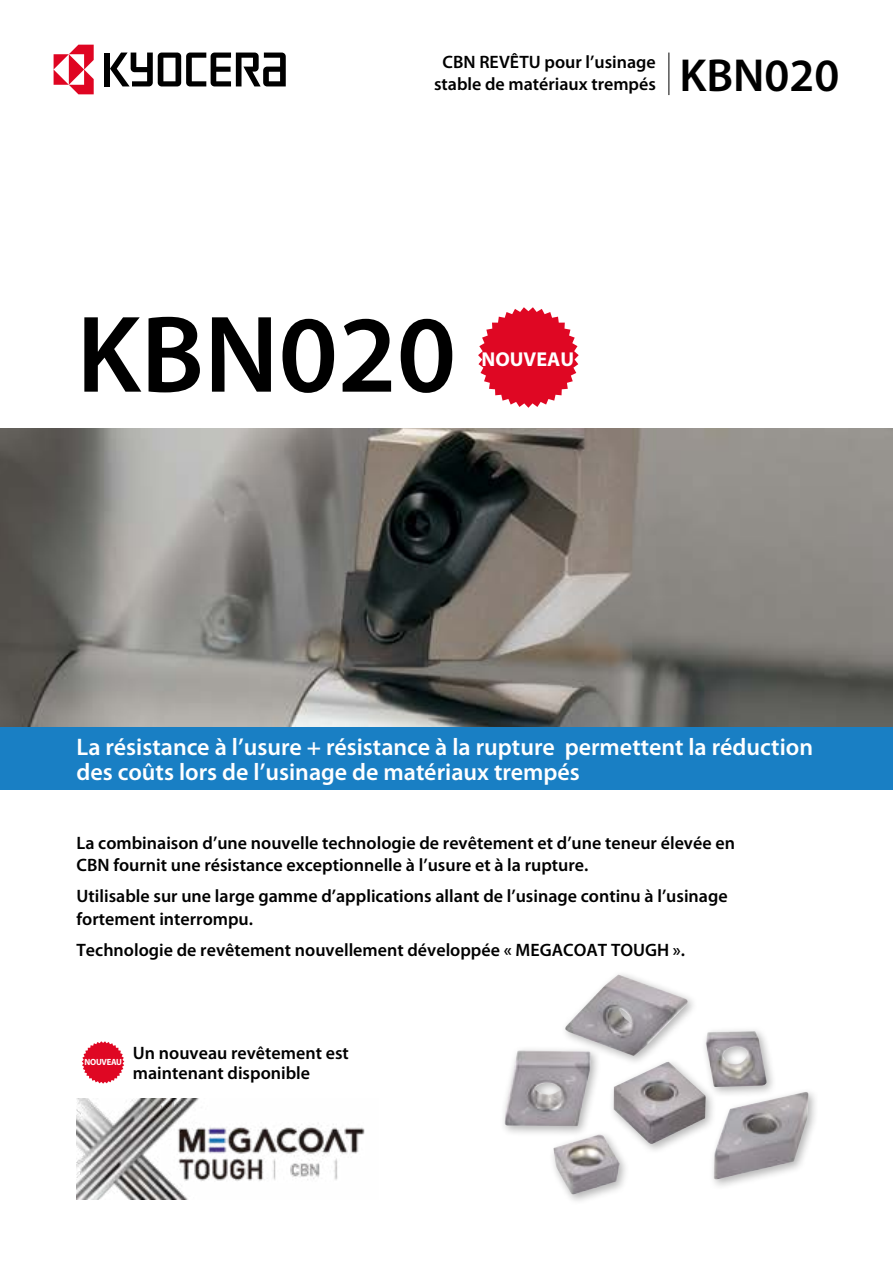
<style>
.page{position:relative;width:893px;height:1263px;background:#fff}
.page>*{position:absolute;margin:0;border:0;box-sizing:border-box;transform-origin:0 0}
.t1{font:600 110.25px "Myriad Pro";color:#000}
.t2{font:600 46.5px "Myriad Pro";color:#000}
.t3{font:600 24px/25.5px "Myriad Pro";color:#fff}
.t4{font:700 20.1px "Myriad Pro";color:#fff}
.t5{font:600 18px/22.5px "Myriad Pro";color:#000}
.t6{font:700 9px "Myriad Pro";letter-spacing:-.025em;color:#fff;scale:.95 1}
</style>
<div class="page">
<img style="left:505px;top:974px;width:303px;height:221px">
<div style="left:104px;top:53px;width:6px;height:33px;background:#000"></div>
<svg style="left:110px;top:53px;width:176px;height:33px"></svg>
<svg style="left:54px;top:45px;width:40px;height:49px"></svg>
<hr style="left:669px;top:53px;width:1px;height:42px;background:#000">
<div style="left:0;top:726px;width:893px;height:63px;background:#197fc4"></div>
<img style="left:0;top:428px;width:893px;height:298px">
<img style="left:77px;top:1098px;width:288px;height:101px">
<svg style="left:82px;top:1041px;width:43px;height:43px"></svg>
<svg style="left:478px;top:307px;width:101px;height:101px"></svg>
<p class="t5" style="left:434px;top:51px;width:223px;text-align:center">CBN REVÊTU pour l’usinage stable de matériaux trempés</p>
<h2 class="t2" style="left:679px;top:50px;width:162px">KBN020</h2>
<h1 class="t1" style="left:77px;top:294px;width:381px">KBN020</h1>
<p class="t4" style="left:481px;top:346px;width:94px">NOUVEAU</p>
<h3 class="t3" style="left:77px;top:734px;width:738px">La résistance à l’usure + résistance à la rupture permettent la réduction des coûts lors de l’usinage de matériaux trempés</h3>
<p class="t5" style="left:77px;top:831px;width:660px">La combinaison d’une nouvelle technologie de revêtement et d’une teneur élevée en<br>CBN fournit une résistance exceptionnelle à l’usure et à la rupture.</p>
<p class="t5" style="left:77px;top:885px;width:653px">Utilisable sur une large gamme d’applications allant de l’usinage continu à l’usinage fortement interrompu.</p>
<p class="t5" style="left:77px;top:938px;width:610px">Technologie de revêtement nouvellement développée « MEGACOAT TOUGH ».</p>
<p class="t6" style="left:84px;top:1056px;width:41px">NOUVEAU</p>
<p class="t5" style="left:133px;top:1043px;width:217px;line-height:20.2px">Un nouveau revêtement est maintenant disponible</p>
</div>
